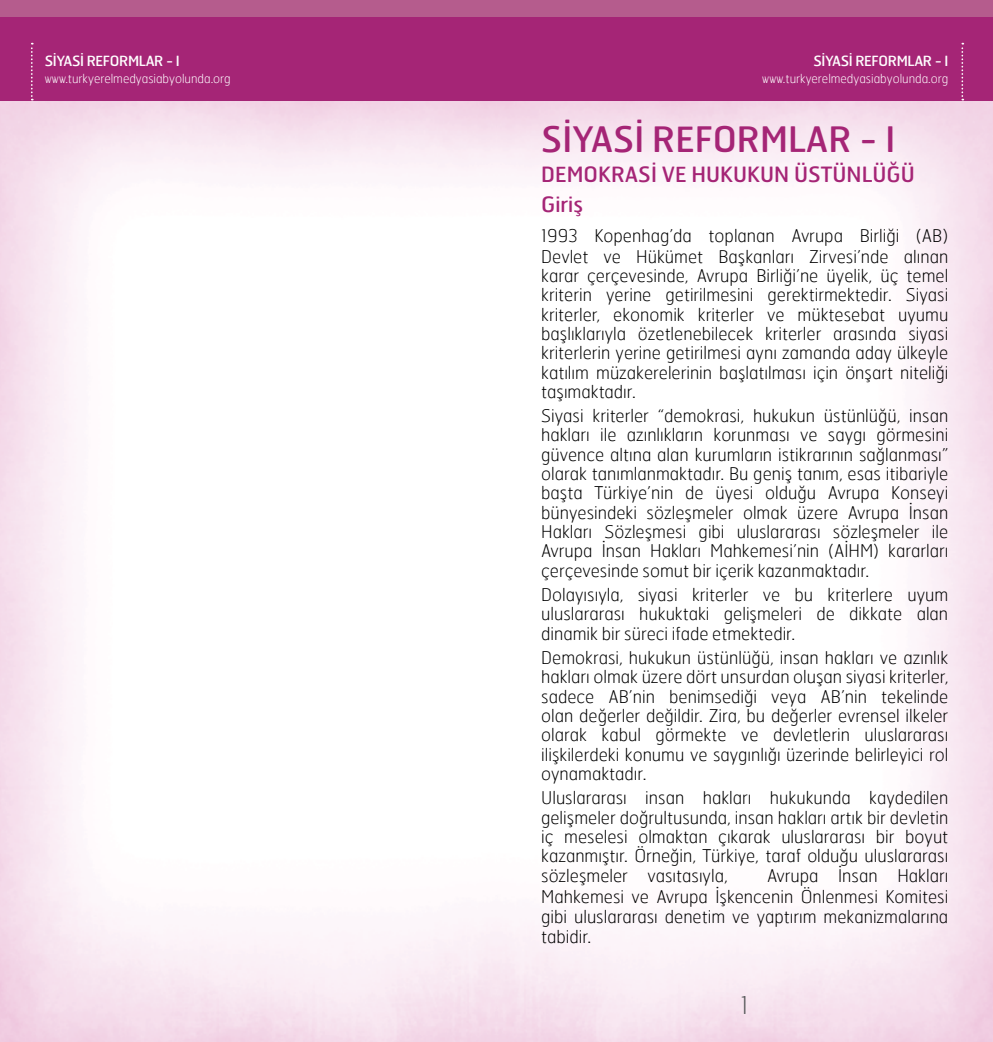
<style>
.page{position:relative;width:993px;height:1042px;background:#fff}
.page>*{position:absolute;margin:0;border:0;box-sizing:border-box;transform-origin:0 0}
.t1{font:35px "Hermes";color:#a52576}
.t2{font:100 24.5px "Hermes";color:#58595b}
.t3{font:21px/30.1px "Hermes";color:#a52576}
.t4{font:100 17.5px/19.2px "Hermes";color:#000;text-align:justify}
.t5{font:14px "Hermes";letter-spacing:-.025em;color:#fff}
.t6{font:100 12.25px "Hermes";color:#fff}
</style>
<div class="page">
<img style="left:0;top:100px;width:992px;height:942px">
<div style="left:496px;top:0;width:496px;height:100px;background:#a52576"></div>
<svg style="left:961px;top:43px;width:1px;height:57px"></svg>
<div style="left:496px;top:0;width:496px;height:16px;background:#b55c8d"></div>
<div style="left:0;top:0;width:496px;height:100px;background:#a52576"></div>
<svg style="left:31px;top:43px;width:2px;height:57px"></svg>
<div style="left:0;top:0;width:496px;height:16px;background:#b55c8d"></div>
<p class="t5" style="left:45px;top:52px;width:136px">SİYASİ REFORMLAR - I</p>
<p class="t6" style="left:45px;top:71px;width:187px">www.turkyerelmedyasiabyolunda.org</p>
<p class="t5" style="left:813px;top:52px;width:136px">SİYASİ REFORMLAR - I</p>
<p class="t6" style="left:762px;top:71px;width:187px">www.turkyerelmedyasiabyolunda.org</p>
<h1 class="t1" style="left:541px;top:117px;width:355px">SİYASİ REFORMLAR - I</h1>
<p class="t3" style="left:541px;top:159px;width:375px">DEMOKRASİ VE HUKUKUN ÜSTÜNLÜĞÜ<br>Giriş</p>
<p class="t4" style="left:541px;top:226px;width:408px">1993 Kopenhag’da toplanan Avrupa Birliği (AB)<br>Devlet ve Hükümet Başkanları Zirvesi’nde alınan karar çerçevesinde, Avrupa Birliği’ne üyelik, üç temel kriterin yerine getirilmesini gerektirmektedir. Siyasi kriterler, ekonomik kriterler ve müktesebat uyumu başlıklarıyla özetlenebilecek kriterler arasında siyasi kriterlerin yerine getirilmesi aynı zamanda aday ülkeyle katılım müzakerelerinin başlatılması için önşart niteliği taşımaktadır.</p>
<p class="t4" style="left:541px;top:406px;width:408px">Siyasi kriterler “demokrasi, hukukun üstünlüğü, insan hakları ile azınlıkların korunması ve saygı görmesini güvence altına alan kurumların istikrarının sağlanması” olarak tanımlanmaktadır. Bu geniş tanım, esas itibariyle başta Türkiye’nin de üyesi olduğu Avrupa Konseyi bünyesindeki sözleşmeler olmak üzere Avrupa İnsan Hakları Sözleşmesi gibi uluslararası sözleşmeler ile Avrupa İnsan Hakları Mahkemesi’nin (AİHM) kararları çerçevesinde somut bir içerik kazanmaktadır.</p>
<p class="t4" style="left:541px;top:584px;width:408px">Dolayısıyla, siyasi kriterler ve bu kriterlere uyum uluslararası hukuktaki gelişmeleri de dikkate alan dinamik bir süreci ifade etmektedir.</p>
<p class="t4" style="left:541px;top:647px;width:408px">Demokrasi, hukukun üstünlüğü, insan hakları ve azınlık hakları olmak üzere dört unsurdan oluşan siyasi kriterler, sadece AB’nin benimsediği veya AB’nin tekelinde olan değerler değildir. Zira, bu değerler evrensel ilkeler olarak kabul görmekte ve devletlerin uluslararası ilişkilerdeki konumu ve saygınlığı üzerinde belirleyici rol oynamaktadır.</p>
<p class="t4" style="left:541px;top:787px;width:408px">Uluslararası insan hakları hukukunda kaydedilen gelişmeler doğrultusunda, insan hakları artık bir devletin iç meselesi olmaktan çıkarak uluslararası bir boyut kazanmıştır. Örneğin, Türkiye, taraf olduğu uluslararası sözleşmeler vasıtasıyla,</p>
<p class="t4" style="left:541px;top:865px;width:408px;line-height:20.1px;text-indent:226px">Avrupa İnsan Hakları Mahkemesi ve Avrupa İşkencenin Önlenmesi Komitesi gibi uluslararası denetim ve yaptırım mekanizmalarına tabidir.</p>
<h2 class="t2" style="left:740px;top:990px;width:10px">1</h2>
</div>
